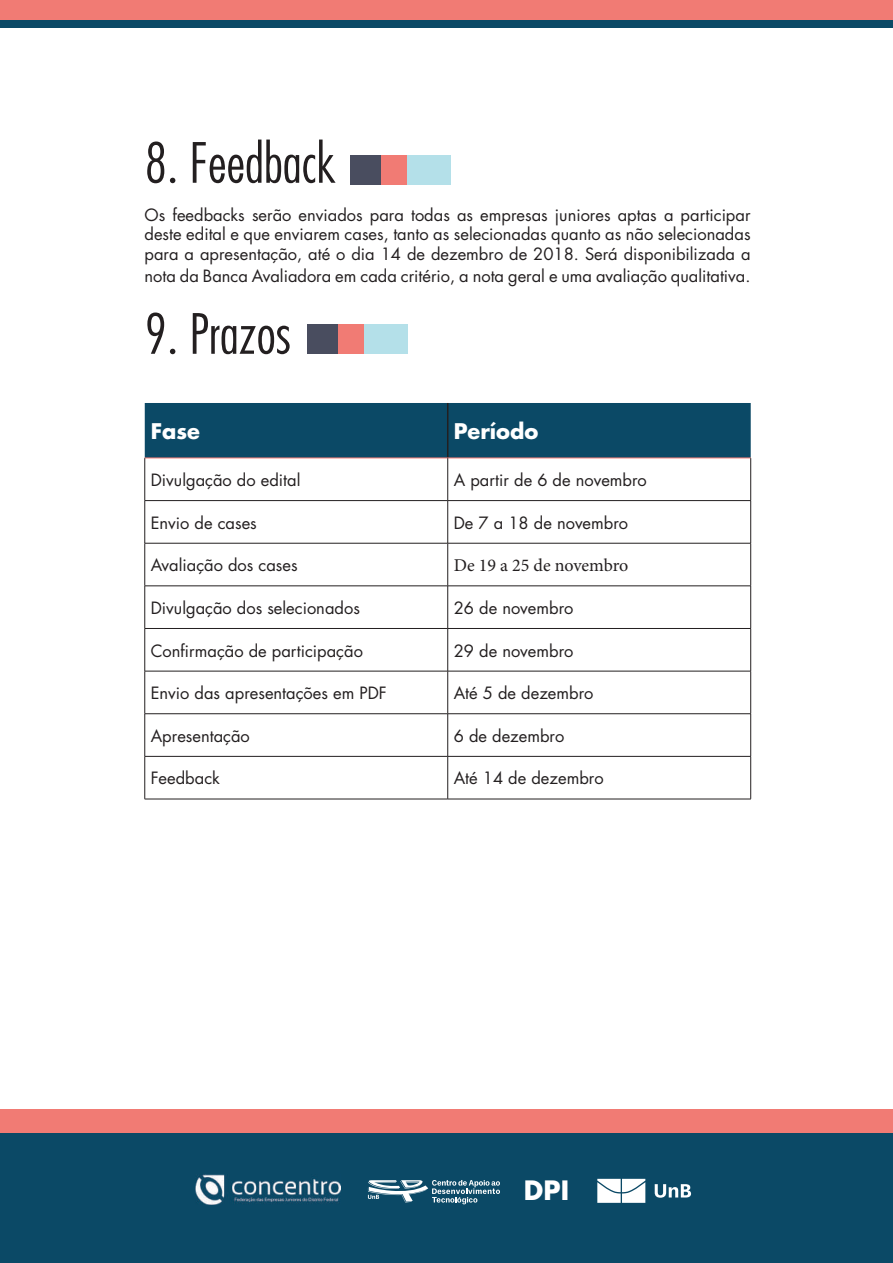
<style>
.page{position:relative;width:893px;height:1263px;background:#fff}
.page>*{position:absolute;margin:0;border:0;box-sizing:border-box;transform-origin:0 0}
.t1{font:300 condensed 54px "Futura Std";color:#231f20}
.t2{font:700 25.95px "Futura Std";color:#fff}
.t3{font:700 21px "Futura Std";color:#fff}
.t4{font:18px "Minion Pro";letter-spacing:-.005em;color:#231f20}
.t5{font:16.5px/19.8px "Futura Std";color:#231f20;text-align:justify}
</style>
<div class="page">
<div style="left:0;top:1110px;width:893px;height:153px;background:#f17b74"></div>
<div style="left:0;top:1134px;width:893px;height:129px;background:#0b4966"></div>
<div style="left:145px;top:403px;width:606px;height:55px;background:#0b4966"></div>
<hr style="left:447px;top:403px;width:1px;height:55px;background:#231f20">
<hr style="left:145px;top:458px;width:303px;height:1px;background:#f17b74">
<hr style="left:448px;top:458px;width:303px;height:1px;background:#f17b74">
<hr style="left:144px;top:458px;width:1px;height:42px;background:#231f20">
<hr style="left:447px;top:458px;width:1px;height:42px;background:#231f20">
<hr style="left:750px;top:458px;width:1px;height:42px;background:#231f20">
<hr style="left:145px;top:500px;width:303px;height:1px;background:#231f20">
<hr style="left:144px;top:501px;width:1px;height:42px;background:#231f20">
<hr style="left:448px;top:500px;width:303px;height:1px;background:#231f20">
<hr style="left:447px;top:501px;width:1px;height:42px;background:#231f20">
<hr style="left:750px;top:501px;width:1px;height:42px;background:#231f20">
<hr style="left:145px;top:543px;width:303px;height:1px;background:#231f20">
<hr style="left:144px;top:543px;width:1px;height:43px;background:#231f20">
<hr style="left:448px;top:543px;width:303px;height:1px;background:#231f20">
<hr style="left:447px;top:543px;width:1px;height:43px;background:#231f20">
<hr style="left:750px;top:543px;width:1px;height:43px;background:#231f20">
<hr style="left:145px;top:586px;width:303px;height:1px;background:#231f20">
<hr style="left:144px;top:586px;width:1px;height:42px;background:#231f20">
<hr style="left:448px;top:586px;width:303px;height:1px;background:#231f20">
<hr style="left:447px;top:586px;width:1px;height:42px;background:#231f20">
<hr style="left:750px;top:586px;width:1px;height:42px;background:#231f20">
<hr style="left:145px;top:628px;width:303px;height:1px;background:#231f20">
<hr style="left:144px;top:629px;width:1px;height:42px;background:#231f20">
<hr style="left:448px;top:628px;width:303px;height:1px;background:#231f20">
<hr style="left:447px;top:629px;width:1px;height:42px;background:#231f20">
<hr style="left:750px;top:629px;width:1px;height:42px;background:#231f20">
<hr style="left:145px;top:671px;width:303px;height:1px;background:#231f20">
<hr style="left:144px;top:671px;width:1px;height:42px;background:#231f20">
<hr style="left:448px;top:671px;width:303px;height:1px;background:#231f20">
<hr style="left:447px;top:671px;width:1px;height:42px;background:#231f20">
<hr style="left:750px;top:671px;width:1px;height:42px;background:#231f20">
<hr style="left:145px;top:713px;width:303px;height:1px;background:#231f20">
<hr style="left:144px;top:714px;width:1px;height:42px;background:#231f20">
<hr style="left:448px;top:713px;width:303px;height:1px;background:#231f20">
<hr style="left:447px;top:714px;width:1px;height:42px;background:#231f20">
<hr style="left:750px;top:714px;width:1px;height:42px;background:#231f20">
<hr style="left:145px;top:756px;width:303px;height:1px;background:#231f20">
<hr style="left:144px;top:756px;width:1px;height:43px;background:#231f20">
<hr style="left:448px;top:756px;width:303px;height:1px;background:#231f20">
<hr style="left:447px;top:756px;width:1px;height:43px;background:#231f20">
<hr style="left:750px;top:756px;width:1px;height:43px;background:#231f20">
<hr style="left:145px;top:799px;width:303px;height:1px;background:#231f20">
<hr style="left:448px;top:799px;width:303px;height:1px;background:#231f20">
<div style="left:350px;top:156px;width:80px;height:29px;background:#494d5f"></div>
<div style="left:381px;top:155px;width:49px;height:30px;background:#f17b74"></div>
<div style="left:407px;top:155px;width:44px;height:30px;background:#b4e0e9"></div>
<div style="left:307px;top:325px;width:80px;height:29px;background:#494d5f"></div>
<div style="left:338px;top:324px;width:49px;height:30px;background:#f17b74"></div>
<div style="left:364px;top:324px;width:44px;height:30px;background:#b4e0e9"></div>
<div style="left:0;top:0;width:893px;height:20px;background:#f17b74"></div>
<div style="left:0;top:20px;width:893px;height:8px;background:#0b4966"></div>
<svg style="left:368px;top:1180px;width:132px;height:24px"></svg>
<svg style="left:597px;top:1179px;width:48px;height:24px"></svg>
<svg style="left:655px;top:1184px;width:36px;height:14px"></svg>
<img style="left:196px;top:1175px;width:144px;height:29px">
<h1 class="t1" style="left:145px;top:131px;width:192px">8. Feedback</h1>
<p class="t5" style="left:145px;top:205px;width:607px">Os feedbacks serão enviados para todas as empresas juniores aptas a participar deste edital e que enviarem cases, tanto as selecionadas quanto as não selecionadas para a apresentação, até o dia 14 de dezembro de 2018. Será disponibilizada a</p>
<p class="t5" style="left:145px;top:266px;width:607px">nota da Banca Avaliadora em cada critério, a nota geral e uma avaliação qualitativa.</p>
<h1 class="t1" style="left:145px;top:302px;width:148px">9. Prazos</h1>
<p class="t3" style="left:151px;top:417px;width:51px">Fase</p>
<p class="t3" style="left:454px;top:417px;width:86px">Período</p>
<p class="t5" style="left:151px;top:470px;width:151px">Divulgação do edital</p>
<p class="t5" style="left:454px;top:470px;width:195px">A partir de 6 de novembro</p>
<p class="t5" style="left:151px;top:513px;width:108px">Envio de cases</p>
<p class="t5" style="left:454px;top:513px;width:176px">De 7 a 18 de novembro</p>
<p class="t5" style="left:151px;top:555px;width:148px">Avaliação dos cases</p>
<p class="t4" style="left:454px;top:553px;width:176px">De 19 a 25 de novembro</p>
<p class="t5" style="left:151px;top:598px;width:211px">Divulgação dos selecionados</p>
<p class="t5" style="left:454px;top:598px;width:121px">26 de novembro</p>
<p class="t5" style="left:151px;top:641px;width:214px">Confirmação de participação</p>
<p class="t5" style="left:454px;top:641px;width:121px">29 de novembro</p>
<p class="t5" style="left:151px;top:683px;width:238px">Envio das apresentações em PDF</p>
<p class="t5" style="left:454px;top:683px;width:141px">Até 5 de dezembro</p>
<p class="t5" style="left:151px;top:726px;width:101px">Apresentação</p>
<p class="t5" style="left:454px;top:726px;width:112px">6 de dezembro</p>
<p class="t5" style="left:151px;top:769px;width:71px">Feedback</p>
<p class="t5" style="left:454px;top:769px;width:151px">Até 14 de dezembro</p>
<h2 class="t2" style="left:524px;top:1173px;width:47px">DPI</h2>
</div>
